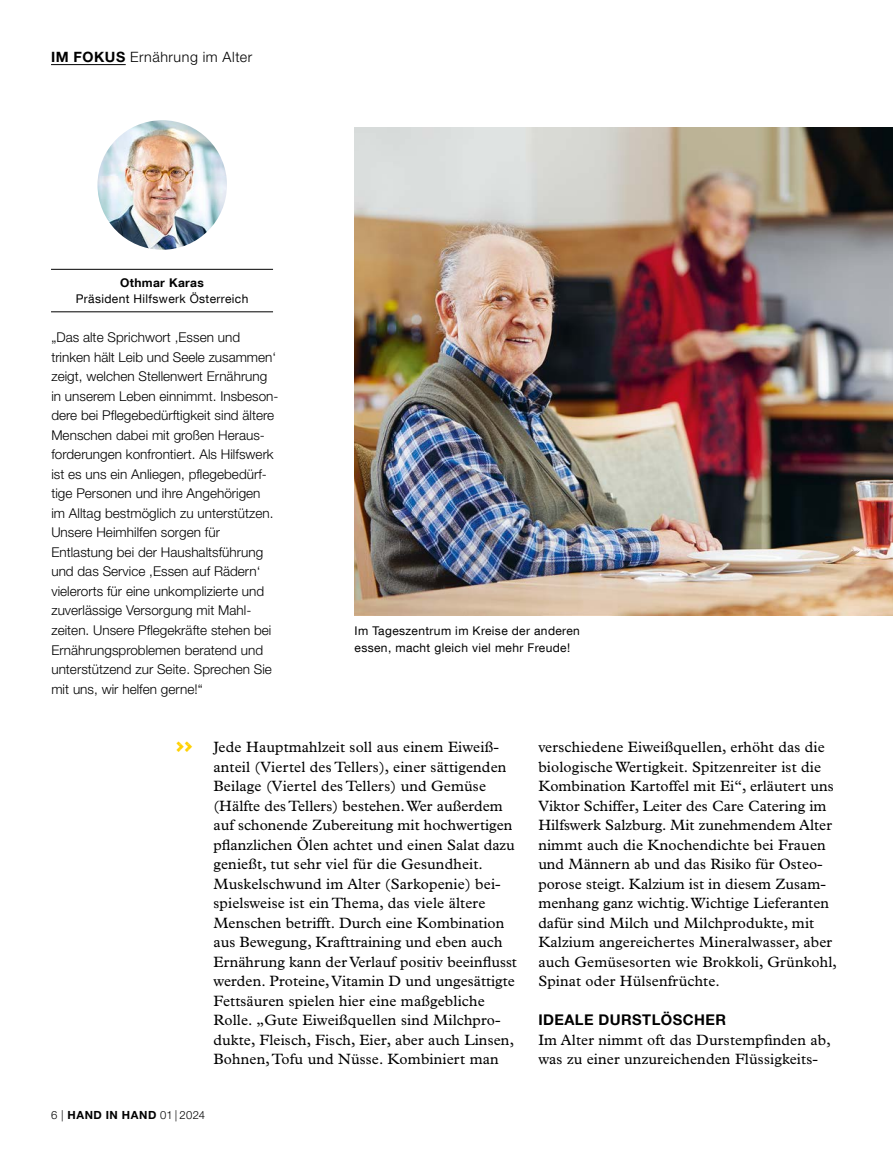
<style>
.page{position:relative;width:893px;height:1149px;background:#fff}
.page>*{position:absolute;margin:0;border:0;box-sizing:border-box;transform-origin:0 0}
.t1{font:18px "COCOGOOSELETTERPRESS";color:#ffd100}
.t2{font:15px/19.5px "Plantin Std";letter-spacing:.01em;color:#000}
.t3{font:700 14.7px "Helvetica Neue LT Com";letter-spacing:.03em;color:#000}
.t4{font:300 14.25px "Helvetica Neue LT Std";letter-spacing:.04em;color:#000}
.t5{font:300 13.5px/19.5px "Helvetica Neue LT Std";letter-spacing:.005em;color:#000}
.t6{font:12px/16.5px "Helvetica Neue LT Com";letter-spacing:.03em;color:#000}
.t7{font:700 12px "Helvetica Neue LT Com";letter-spacing:.03em;color:#000}
.t8{font:700 11.25px "Helvetica Neue LT Std";letter-spacing:.055em;color:#000}
.s1{font-weight:700}
.s2{font-weight:300}
</style>
<div class="page">
<img style="left:355px;top:128px;width:538px;height:487px">
<hr style="left:51px;top:64px;width:75px;height:1px;background:#000">
<img style="left:97px;top:120px;width:130px;height:130px;border-radius:65px">
<hr style="left:51px;top:269px;width:222px;height:1px;background:#000">
<hr style="left:51px;top:311px;width:222px;height:1px;background:#000">
<p class="t4" style="left:51px;top:48px;width:203px"><span class="s1">IM FOKUS</span> Ernährung im Alter</p>
<p class="t7" style="left:120px;top:274px;width:85px">Othmar Karas</p>
<p class="t6" style="left:76px;top:290px;width:174px">Präsident Hilfswerk Österreich</p>
<p class="t5" style="left:51px;top:327px;width:229px">„Das alte Sprichwort ,Essen und trinken hält Leib und Seele zusammen‘ zeigt, welchen Stellenwert Ernährung in unserem Leben einnimmt. Insbeson&shy;dere bei Pflegebedürftigkeit sind ältere Menschen dabei mit großen Heraus&shy;forderungen konfrontiert. Als Hilfswerk ist es uns ein Anliegen, pflegebedürf&shy;tige Personen und ihre Angehörigen<br>im Alltag bestmöglich zu unterstützen.<br>Unsere Heimhilfen sorgen für Entlastung bei der Haushaltsführung und das Service ,Essen auf Rädern‘ vielerorts für eine unkomplizierte und zuverlässige Versorgung mit Mahl&shy;zeiten. Unsere Pflegekräfte stehen bei Ernährungsproblemen beratend und unterstützend zur Seite. Sprechen Sie mit uns, wir helfen gerne!“</p>
<p class="t6" style="left:355px;top:622px;width:227px">Im Tageszentrum im Kreise der anderen essen, macht gleich viel mehr Freude!</p>
<p class="t1" style="left:176px;top:735px;width:18px">&gt;&gt;</p>
<p class="t2" style="left:213px;top:737px;width:305px">Jede Hauptmahlzeit soll aus einem Eiweiß&shy;anteil (Viertel des Tellers), einer sättigenden Beilage (Viertel des Tellers) und Gemüse (Hälfte des Tellers) bestehen. Wer außerdem auf schonende Zubereitung mit hochwertigen pflanzlichen Ölen achtet und einen Salat dazu genießt, tut sehr viel für die Gesundheit.<br>Muskelschwund im Alter (Sarkopenie) bei&shy;spielsweise ist ein Thema, das viele ältere Menschen betrifft. Durch eine Kombination aus Bewegung, Krafttraining und eben auch Ernährung kann der Verlauf positiv beeinflusst werden. Proteine, Vitamin D und ungesättigte Fettsäuren spielen hier eine maßgebliche Rolle. „Gute Eiweißquellen sind Milchpro&shy;dukte, Fleisch, Fisch, Eier, aber auch Linsen, Bohnen, Tofu und Nüsse. Kombiniert man</p>
<p class="t2" style="left:538px;top:737px;width:300px">verschiedene Eiweißquellen, erhöht das die biologische Wertigkeit. Spitzenreiter ist die Kombination Kartoffel mit Ei“, erläutert uns Viktor Schiffer, Leiter des Care Catering im Hilfswerk Salzburg. Mit zunehmendem Alter nimmt auch die Knochendichte bei Frauen und Männern ab und das Risiko für Osteo&shy;porose steigt. Kalzium ist in diesem Zusam&shy;menhang ganz wichtig. Wichtige Lieferanten dafür sind Milch und Milchprodukte, mit Kalzium angereichertes Mineralwasser, aber auch Gemüsesorten wie Brokkoli, Grünkohl, Spinat oder Hülsenfrüchte.</p>
<p class="t3" style="left:538px;top:1010px;width:189px">IDEALE DURSTLÖSCHER</p>
<p class="t2" style="left:538px;top:1029px;width:294px">Im Alter nimmt oft das Durstempfinden ab, was zu einer unzureichenden Flüssigkeits-</p>
<p class="t8" style="left:51px;top:1107px;width:156px"><span class="s2">6 |</span> HAND IN HAND <span class="s2">01 | 2024</span></p>
</div>
